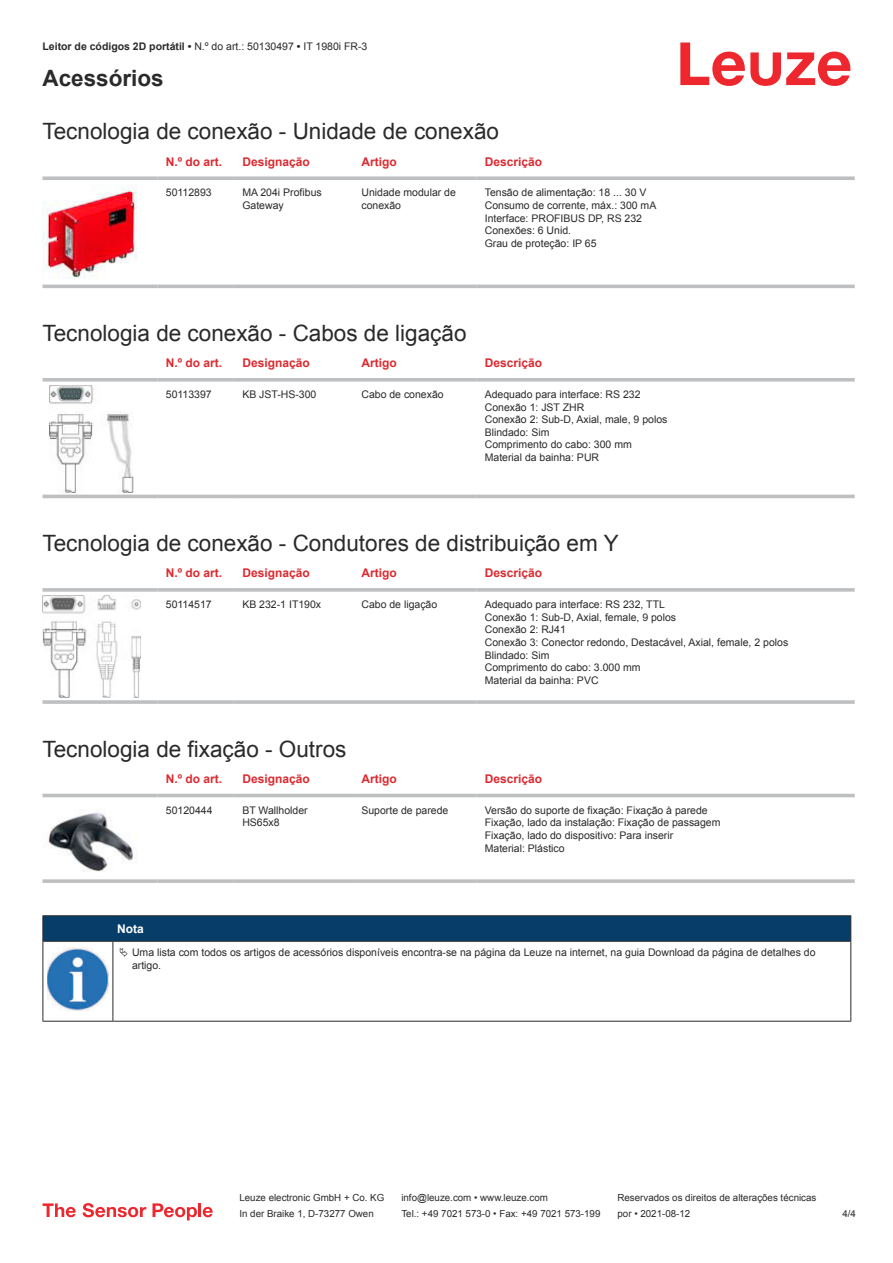
<style>
.page{position:relative;width:893px;height:1263px;background:#fff}
.page>*{position:absolute;margin:0;border:0;box-sizing:border-box;transform-origin:0 0}
.t1{font:22.5px "Arial";color:#2b292a}
.t2{font:700 22.5px "Arial";color:#2b292a}
.t3{font:700 12px "Arial";color:#db2a30}
.t4{font:700 12px "Arial";color:#fff}
.t5{font:10.5px/12.6px "Arial";color:#2b292a}
.t6{font:9.75px "Arial";color:#2b292a}
.s1{font-weight:700}
</style>
<div class="page">
<svg style="left:680px;top:43px;width:170px;height:43px"></svg>
<svg style="left:43px;top:284px;width:812px;height:1px"></svg>
<svg style="left:43px;top:176px;width:114px;height:4px"></svg>
<svg style="left:157px;top:176px;width:77px;height:4px"></svg>
<svg style="left:234px;top:176px;width:119px;height:4px"></svg>
<svg style="left:353px;top:176px;width:123px;height:4px"></svg>
<svg style="left:476px;top:176px;width:379px;height:4px;background:#c4c6c8"></svg>
<hr style="left:43px;top:285px;width:114px;height:3px;background:#bdbfc1">
<hr style="left:157px;top:285px;width:77px;height:3px;background:#bdbfc1">
<hr style="left:234px;top:285px;width:119px;height:3px;background:#bdbfc1">
<hr style="left:353px;top:285px;width:123px;height:3px;background:#bdbfc1">
<hr style="left:476px;top:285px;width:379px;height:3px;background:#bdbfc1">
<img style="left:43px;top:184px;width:94px;height:95px">
<svg style="left:43px;top:385px;width:812px;height:114px"></svg>
<svg style="left:43px;top:378px;width:114px;height:4px"></svg>
<svg style="left:157px;top:378px;width:77px;height:4px"></svg>
<svg style="left:234px;top:378px;width:119px;height:4px"></svg>
<svg style="left:353px;top:378px;width:123px;height:4px"></svg>
<svg style="left:476px;top:378px;width:379px;height:4px;background:#c3c5c7"></svg>
<hr style="left:43px;top:495px;width:114px;height:3px;background:#bdbfc1">
<hr style="left:157px;top:495px;width:77px;height:3px;background:#bdbfc1">
<hr style="left:234px;top:495px;width:119px;height:3px;background:#bdbfc1">
<hr style="left:353px;top:495px;width:123px;height:3px;background:#bdbfc1">
<hr style="left:476px;top:495px;width:379px;height:3px;background:#bdbfc1">
<img style="left:49px;top:386px;width:84px;height:106px">
<svg style="left:43px;top:588px;width:114px;height:4px"></svg>
<svg style="left:157px;top:588px;width:77px;height:4px"></svg>
<svg style="left:234px;top:588px;width:119px;height:4px"></svg>
<svg style="left:353px;top:588px;width:123px;height:4px"></svg>
<svg style="left:476px;top:588px;width:379px;height:4px;background:#c3c5c7"></svg>
<svg style="left:43px;top:700px;width:114px;height:4px"></svg>
<hr style="left:157px;top:700px;width:77px;height:4px;background:#c7c8ca">
<hr style="left:234px;top:700px;width:119px;height:4px;background:#bdbfc1">
<svg style="left:353px;top:700px;width:123px;height:4px"></svg>
<hr style="left:476px;top:700px;width:379px;height:4px;background:#c7c8ca">
<img style="left:43px;top:596px;width:97px;height:102px">
<div style="left:43px;top:793px;width:812px;height:5px;background:#edeeee"></div>
<hr style="left:43px;top:794px;width:114px;height:3px;background:#bdbfc1">
<hr style="left:157px;top:794px;width:77px;height:3px;background:#bdbfc1">
<hr style="left:234px;top:794px;width:119px;height:3px;background:#bdbfc1">
<hr style="left:353px;top:794px;width:123px;height:3px;background:#bdbfc1">
<hr style="left:476px;top:794px;width:379px;height:3px;background:#bdbfc1">
<svg style="left:43px;top:879px;width:114px;height:4px"></svg>
<svg style="left:157px;top:879px;width:77px;height:4px"></svg>
<svg style="left:234px;top:879px;width:119px;height:4px"></svg>
<svg style="left:353px;top:879px;width:123px;height:4px"></svg>
<svg style="left:476px;top:879px;width:379px;height:4px;background:#c3c5c7"></svg>
<img style="left:48px;top:811px;width:87px;height:61px">
<svg style="left:44px;top:942px;width:806px;height:79px"></svg>
<hr style="left:43px;top:915px;width:70px;height:1px;background:#2b292a">
<hr style="left:43px;top:941px;width:70px;height:1px;background:#2b292a">
<hr style="left:113px;top:915px;width:738px;height:1px;background:#2b292a">
<svg style="left:43px;top:916px;width:808px;height:25px;background:#063c67"></svg>
<hr style="left:113px;top:941px;width:738px;height:1px;background:#2b292a">
<hr style="left:43px;top:942px;width:1px;height:75px;background:#2b292a">
<hr style="left:113px;top:942px;width:1px;height:75px;background:#2b292a">
<hr style="left:850px;top:942px;width:1px;height:75px;background:#2b292a">
<hr style="left:43px;top:1021px;width:70px;height:1px;background:#2b292a">
<hr style="left:113px;top:1021px;width:738px;height:1px;background:#2b292a">
<img style="left:47px;top:948px;width:61px;height:62px">
<div style="left:115px;top:942px;width:734px;height:33px;background:#fff"></div>
<svg style="left:43px;top:1203px;width:33px;height:14px"></svg>
<svg style="left:83px;top:1203px;width:63px;height:14px"></svg>
<svg style="left:153px;top:1203px;width:44px;height:17px"></svg>
<hr style="left:198px;top:1203px;width:3px;height:14px;background:#ed272d">
<svg style="left:203px;top:1207px;width:10px;height:10px"></svg>
<p class="t5" style="left:43px;top:41px;width:326px"><span class="s1">Leitor de códigos 2D portátil •</span> N.º do art.: 50130497 <span class="s1">•</span> IT 1980i FR-3</p>
<h1 class="t2" style="left:43px;top:70px;width:123px">Acessórios</h1>
<h1 class="t1" style="left:43px;top:123px;width:458px">Tecnologia de conexão - Unidade de conexão</h1>
<p class="t3" style="left:166px;top:157px;width:58px">N.º do art.</p>
<p class="t3" style="left:242px;top:157px;width:69px">Designação</p>
<p class="t3" style="left:361px;top:157px;width:37px">Artigo</p>
<p class="t3" style="left:485px;top:157px;width:59px">Descrição</p>
<p class="t5" style="left:166px;top:187px;width:47px">50112893</p>
<p class="t5" style="left:242px;top:187px;width:81px">MA 204i Profibus<br>Gateway</p>
<p class="t5" style="left:361px;top:187px;width:96px">Unidade modular de conexão</p>
<p class="t5" style="left:485px;top:187px;width:173px">Tensão de alimentação: 18 ... 30 V<br>Consumo de corrente, máx.: 300 mA<br>Interface: PROFIBUS DP, RS 232<br>Conexões: 6 Unid.<br>Grau de proteção: IP 65</p>
<h1 class="t1" style="left:43px;top:325px;width:425px">Tecnologia de conexão - Cabos de ligação</h1>
<p class="t3" style="left:166px;top:358px;width:58px">N.º do art.</p>
<p class="t3" style="left:242px;top:358px;width:69px">Designação</p>
<p class="t3" style="left:361px;top:358px;width:37px">Artigo</p>
<p class="t3" style="left:485px;top:358px;width:59px">Descrição</p>
<p class="t5" style="left:166px;top:389px;width:47px">50113397</p>
<p class="t5" style="left:242px;top:389px;width:76px">KB JST-HS-300</p>
<p class="t5" style="left:361px;top:389px;width:84px">Cabo de conexão</p>
<p class="t5" style="left:485px;top:389px;width:184px">Adequado para interface: RS 232<br>Conexão 1: JST ZHR<br>Conexão 2: Sub-D, Axial, male, 9 polos<br>Blindado: Sim<br>Comprimento do cabo: 300 mm<br>Material da bainha: PUR</p>
<h1 class="t1" style="left:43px;top:535px;width:578px">Tecnologia de conexão - Condutores de distribuição em Y</h1>
<p class="t3" style="left:166px;top:568px;width:58px">N.º do art.</p>
<p class="t3" style="left:242px;top:568px;width:69px">Designação</p>
<p class="t3" style="left:361px;top:568px;width:37px">Artigo</p>
<p class="t3" style="left:485px;top:568px;width:59px">Descrição</p>
<p class="t5" style="left:166px;top:599px;width:47px">50114517</p>
<p class="t5" style="left:242px;top:599px;width:80px">KB 232-1 IT190x</p>
<p class="t5" style="left:361px;top:599px;width:77px">Cabo de ligação</p>
<p class="t5" style="left:485px;top:599px;width:305px">Adequado para interface: RS 232, TTL<br>Conexão 1: Sub-D, Axial, female, 9 polos<br>Conexão 2: RJ41<br>Conexão 3: Conector redondo, Destacável, Axial, female, 2 polos<br>Blindado: Sim<br>Comprimento do cabo: 3.000 mm<br>Material da bainha: PVC</p>
<h1 class="t1" style="left:43px;top:740px;width:305px">Tecnologia de fixação - Outros</h1>
<p class="t3" style="left:166px;top:774px;width:58px">N.º do art.</p>
<p class="t3" style="left:242px;top:774px;width:69px">Designação</p>
<p class="t3" style="left:361px;top:774px;width:37px">Artigo</p>
<p class="t3" style="left:485px;top:774px;width:59px">Descrição</p>
<p class="t5" style="left:166px;top:805px;width:48px">50120444</p>
<p class="t5" style="left:242px;top:805px;width:67px">BT Wallholder<br>HS65x8</p>
<p class="t5" style="left:361px;top:805px;width:88px">Suporte de parede</p>
<p class="t5" style="left:485px;top:805px;width:237px">Versão do suporte de fixação: Fixação à parede Fixação, lado da instalação: Fixação de passagem Fixação, lado do dispositivo: Para inserir<br>Material: Plástico</p>
<p class="t4" style="left:117px;top:924px;width:28px">Nota</p>
<p class="t5" style="left:132px;top:947px;width:685px">Uma lista com todos os artigos de acessórios disponíveis encontra-se na página da Leuze na internet, na guia Download da página de detalhes do artigo.</p>
<p class="t6" style="left:239px;top:1194px;width:146px">Leuze electronic GmbH + Co. KG</p>
<p class="t6" style="left:401px;top:1194px;width:148px">info@leuze.com • www.leuze.com</p>
<p class="t6" style="left:617px;top:1194px;width:200px">Reservados os direitos de alterações técnicas</p>
<p class="t6" style="left:239px;top:1210px;width:136px">In der Braike 1, D-73277 Owen</p>
<p class="t6" style="left:401px;top:1210px;width:201px">Tel.: +49 7021 573-0 • Fax: +49 7021 573-199</p>
<p class="t6" style="left:617px;top:1210px;width:74px">por • 2021-08-12</p>
<p class="t6" style="left:842px;top:1210px;width:15px">4 /4</p>
</div>
